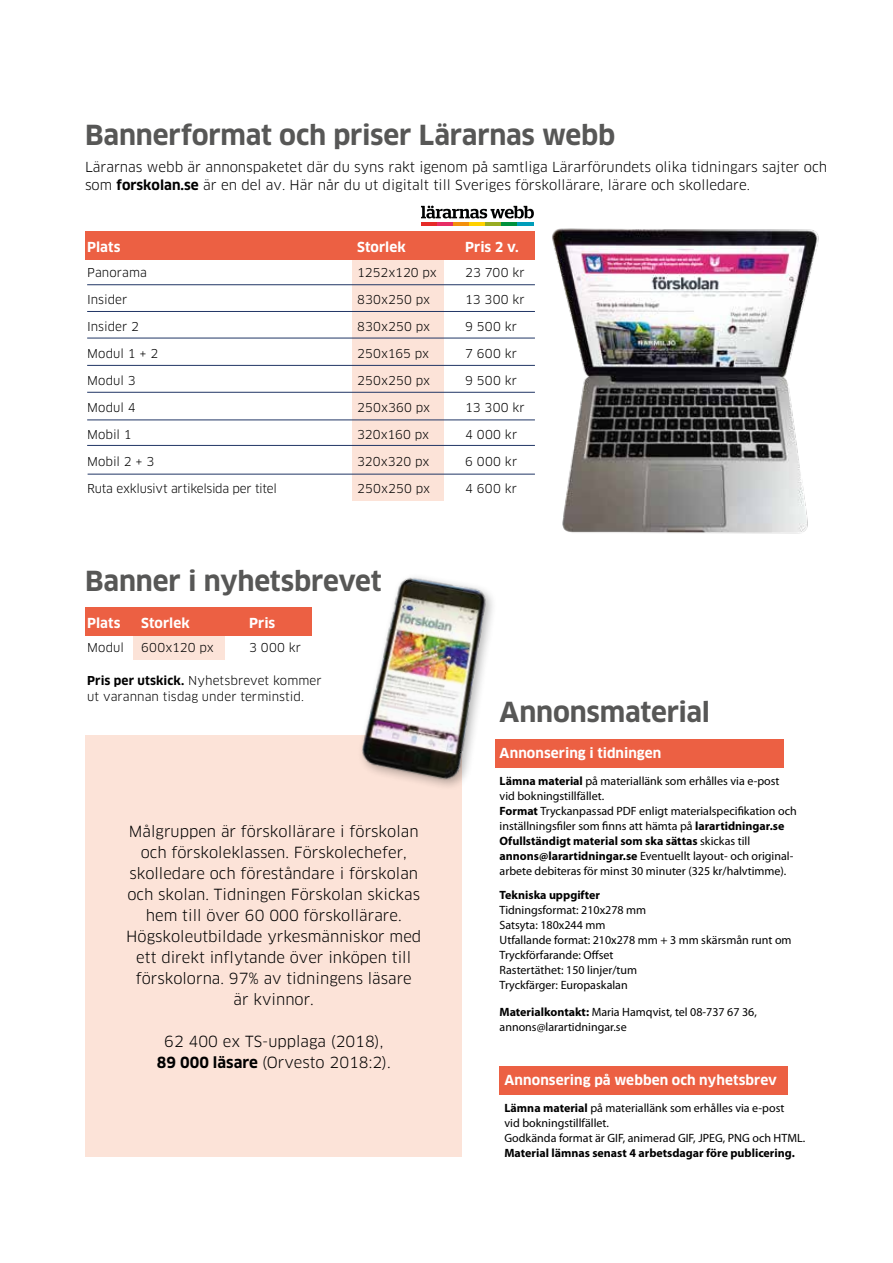
<style>
.page{position:relative;width:893px;height:1263px;background:#fff}
.page>*{position:absolute;margin:0;border:0;box-sizing:border-box;transform-origin:0 0}
.t1{font:700 27px "Clan";letter-spacing:-.005em;color:#575756}
.t2{font:15px/21px "Clan";color:#000;text-align:center}
.t3{font:13.5px/18px "Clan";color:#000}
.t4{font:700 13.5px "Clan";letter-spacing:.005em;color:#fff}
.t5{font:12px/15px "Myriad Pro";color:#000}
.t6{font:12px/16.5px "Clan";letter-spacing:.005em;color:#000}
.t7{font:700 12px "Myriad Pro";color:#000}
.t8{font:12px "Clan";letter-spacing:-.03em;color:#000}
.t9{font:12px "Clan";letter-spacing:-.015em;color:#000}
.s1{font-weight:700}
</style>
<div class="page">
<div style="left:500px;top:1066px;width:288px;height:28px;background:#ec6043"></div>
<div style="left:352px;top:255px;width:91px;height:246px;background:#fce3d8"></div>
<div style="left:85px;top:231px;width:450px;height:29px;background:#ec6043"></div>
<hr style="left:87px;top:284px;width:448px;height:1px;background:#213665">
<hr style="left:87px;top:311px;width:448px;height:1px;background:#213665">
<hr style="left:87px;top:338px;width:448px;height:1px;background:#213665">
<hr style="left:87px;top:365px;width:448px;height:1px;background:#213665">
<hr style="left:87px;top:392px;width:448px;height:1px;background:#213665">
<hr style="left:87px;top:420px;width:448px;height:1px;background:#213665">
<hr style="left:87px;top:445px;width:448px;height:1px;background:#213665">
<hr style="left:88px;top:474px;width:447px;height:1px;background:#213665">
<div style="left:133px;top:617px;width:91px;height:43px;background:#fce3d8"></div>
<div style="left:85px;top:607px;width:226px;height:29px;background:#ec6043"></div>
<div style="left:495px;top:739px;width:288px;height:29px;background:#ec6043"></div>
<div style="left:85px;top:735px;width:377px;height:421px;background:#fce3d8"></div>
<img style="left:361px;top:577px;width:132px;height:210px">
<img style="left:552px;top:228px;width:267px;height:306px">
<hr style="left:421px;top:222px;width:16px;height:3px;background:#e62a28">
<hr style="left:437px;top:222px;width:16px;height:3px;background:#e72d65">
<hr style="left:453px;top:222px;width:16px;height:3px;background:#f3900c">
<hr style="left:469px;top:222px;width:16px;height:3px;background:#ffd100">
<hr style="left:486px;top:222px;width:16px;height:3px;background:#97ab22">
<hr style="left:502px;top:222px;width:16px;height:3px;background:#00913d">
<hr style="left:518px;top:222px;width:16px;height:3px;background:#009db9">
<svg style="left:421px;top:206px;width:113px;height:12px"></svg>
<h1 class="t1" style="left:85px;top:118px;width:532px">Bannerformat och priser Lärarnas webb</h1>
<p class="t3" style="left:85px;top:158px;width:744px">Lärarnas webb är annonspaketet där du syns rakt igenom på samtliga Lärarförundets olika tidningars sajter och som <span class="s1">forskolan.se</span> är en del av. Här når du ut digitalt till Sveriges förskollärare, lärare och skolledare.</p>
<p class="t4" style="left:87px;top:238px;width:35px">Plats</p>
<p class="t4" style="left:357px;top:238px;width:50px">Storlek</p>
<p class="t4" style="left:465px;top:238px;width:55px">Pris 2 v.</p>
<p class="t6" style="left:87px;top:265px;width:61px">Panorama</p>
<p class="t6" style="left:357px;top:265px;width:81px">1252x120 px</p>
<p class="t6" style="left:465px;top:265px;width:61px">23 700 kr</p>
<p class="t6" style="left:87px;top:292px;width:42px">Insider</p>
<p class="t6" style="left:357px;top:292px;width:74px">830x250 px</p>
<p class="t6" style="left:465px;top:292px;width:61px">13 300 kr</p>
<p class="t6" style="left:87px;top:319px;width:53px">Insider 2</p>
<p class="t6" style="left:357px;top:319px;width:74px">830x250 px</p>
<p class="t6" style="left:465px;top:319px;width:53px">9 500 kr</p>
<p class="t6" style="left:87px;top:346px;width:73px">Modul 1 + 2</p>
<p class="t6" style="left:357px;top:346px;width:73px">250x165 px</p>
<p class="t6" style="left:465px;top:346px;width:53px">7 600 kr</p>
<p class="t6" style="left:87px;top:373px;width:50px">Modul 3</p>
<p class="t6" style="left:357px;top:373px;width:74px">250x250 px</p>
<p class="t6" style="left:465px;top:373px;width:53px">9 500 kr</p>
<p class="t6" style="left:87px;top:400px;width:50px">Modul 4</p>
<p class="t6" style="left:357px;top:400px;width:75px">250x360 px</p>
<p class="t6" style="left:465px;top:400px;width:61px">13 300 kr</p>
<p class="t6" style="left:87px;top:427px;width:46px">Mobil 1</p>
<p class="t9" style="left:357px;top:427px;width:73px">320x160 px</p>
<p class="t6" style="left:465px;top:427px;width:54px">4 000 kr</p>
<p class="t6" style="left:87px;top:454px;width:69px">Mobil 2 + 3</p>
<p class="t6" style="left:357px;top:454px;width:74px">320x320 px</p>
<p class="t6" style="left:465px;top:454px;width:54px">6 000 kr</p>
<p class="t8" style="left:87px;top:481px;width:191px">Ruta exklusivt artikelsida per titel</p>
<p class="t6" style="left:357px;top:481px;width:74px">250x250 px</p>
<p class="t6" style="left:465px;top:481px;width:53px">4 600 kr</p>
<h1 class="t1" style="left:85px;top:564px;width:298px">Banner i nyhetsbrevet</h1>
<p class="t4" style="left:87px;top:614px;width:35px">Plats</p>
<p class="t4" style="left:141px;top:614px;width:50px">Storlek</p>
<p class="t4" style="left:249px;top:614px;width:28px">Pris</p>
<p class="t6" style="left:87px;top:639px;width:38px">Modul</p>
<p class="t6" style="left:141px;top:639px;width:74px">600x120 px</p>
<p class="t6" style="left:249px;top:639px;width:54px">3 000 kr</p>
<p class="t6" style="left:87px;top:672px;width:236px"><span class="s1">Pris per utskick.</span> Nyhetsbrevet kommer ut varannan tisdag under terminstid.</p>
<p class="t2" style="left:126px;top:821px;width:297px">Målgruppen är förskollärare i förskolan och förskoleklassen. Förskolechefer, skolledare och föreståndare i förskolan och skolan. Tidningen Förskolan skickas hem till över 60 000 förskollärare.<br>Högskoleutbildade yrkesmänniskor med ett direkt inflytande över inköpen till förskolorna. 97% av tidningens läsare<br>är kvinnor.</p>
<p class="t2" style="left:157px;top:1031px;width:235px">62 400 ex TS-upplaga (2018),<br><span class="s1">89 000 läsare</span> (Orvesto 2018:2).</p>
<h1 class="t1" style="left:499px;top:695px;width:212px">Annonsmaterial</h1>
<p class="t4" style="left:500px;top:744px;width:163px">Annonsering i tidningen</p>
<p class="t5" style="left:500px;top:773px;width:299px"><span class="s1">Lämna material</span> på materiallänk som erhålles via e-post vid bokningstillfället.<br><span class="s1">Format</span> Tryckanpassad PDF enligt materialspecifikation och inställningsfiler som finns att hämta på <span class="s1">larartidningar.se Ofullständigt material som ska sättas</span> skickas till <span class="s1">annons@larartidningar.se</span> Eventuellt layout- och original&shy;arbete debiteras för minst 30 minuter (325 kr/halvtimme).</p>
<p class="t7" style="left:500px;top:888px;width:102px">Tekniska uppgifter</p>
<p class="t5" style="left:500px;top:902px;width:294px">Tidningsformat: 210x278 mm<br>Satsyta: 180x244 mm<br>Utfallande format: 210x278 mm + 3 mm skärsmån runt om<br>Tryckförfarande: Offset<br>Rastertäthet: 150 linjer/tum<br>Tryckfärger: Europaskalan</p>
<p class="t5" style="left:500px;top:1004px;width:259px"><span class="s1">Materialkontakt:</span> Maria Hamqvist, tel 08-737 67 36, annons@larartidningar.se</p>
<p class="t4" style="left:504px;top:1071px;width:274px">Annonsering på webben och nyhetsbrev</p>
<p class="t5" style="left:504px;top:1100px;width:302px"><span class="s1">Lämna material</span> på materiallänk som erhålles via e-post<br>vid bokningstillfället.<br>Godkända format är GIF, animerad GIF, JPEG, PNG och HTML.</p>
<p class="t7" style="left:504px;top:1146px;width:292px">Material lämnas senast 4 arbetsdagar före publicering.</p>
</div>
